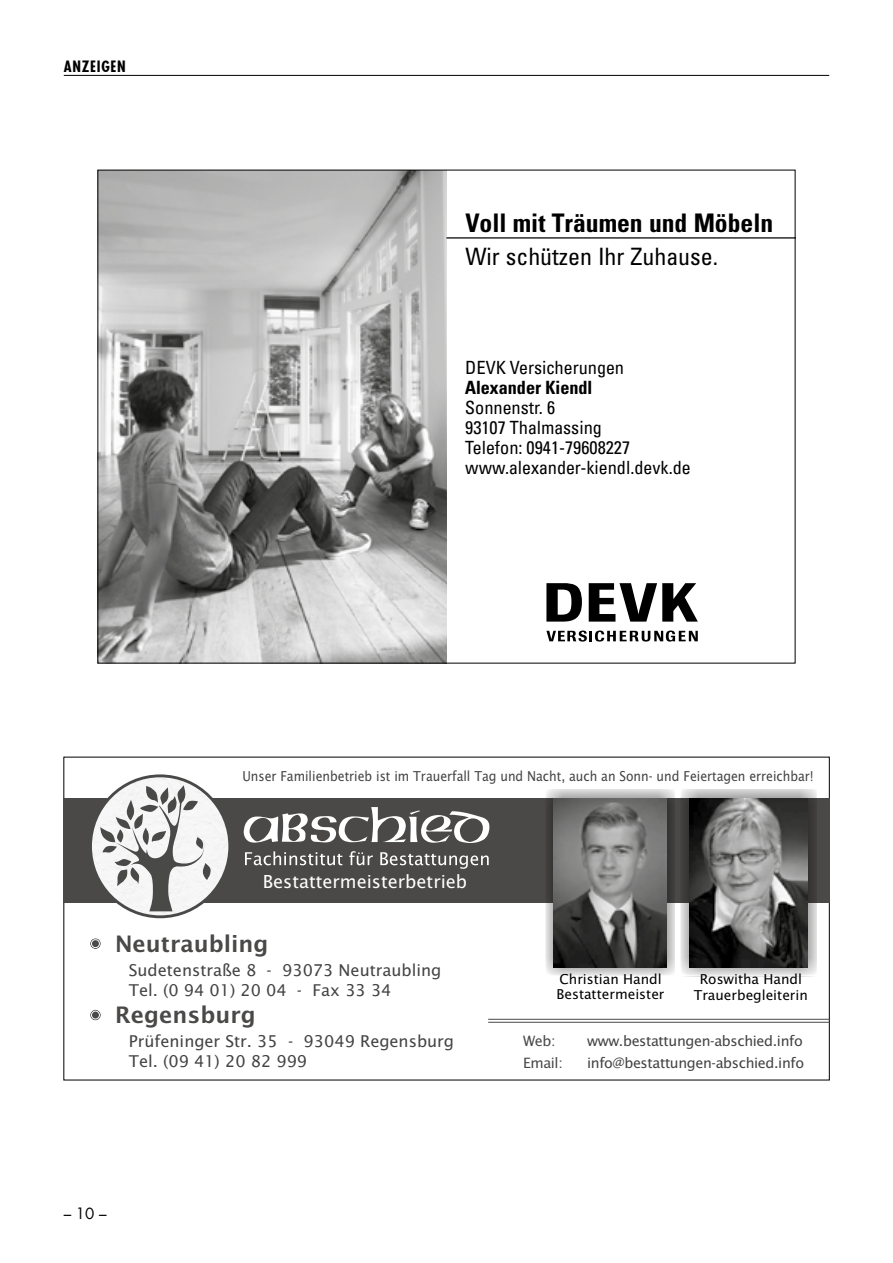
<style>
.page{position:relative;width:893px;height:1263px;background:#fff}
.page>*{position:absolute;margin:0;border:0;box-sizing:border-box;transform-origin:0 0}
.t1{font:700 condensed 25.65px "Univers";color:#000}
.t2{font:condensed 24px "Univers";color:#000}
.t3{font:600 22.8px "Lucida Sans";color:#4a4948}
.t4{font:condensed 18.3px/20.1px "Univers";color:#000}
.t5{font:700 condensed 18.3px "Univers";color:#000}
.t6{font:18px "Lucida Sans";color:#fff}
.t7{font:16.2px/19.5px "Lucida Sans";color:#444343}
.t8{font:700 condensed 15px "Futura";letter-spacing:.05em;color:#000}
.t9{font:15px "Futura";color:#000}
.t10{font:14.25px "Lucida Sans";letter-spacing:-.025em;color:#444343}
.t11{font:14.25px "Lucida Sans";letter-spacing:-.025em;color:#4a4948}
.t12{font:13.65px "Lucida Sans";color:#444343;scale:.9 1}
.t13{font:13.65px/15.6px "Lucida Sans";color:#000}
</style>
<div class="page">
<hr style="left:64px;top:75px;width:765px;height:1px;background:#000">
<img style="left:99px;top:172px;width:347px;height:489px">
<svg style="left:546px;top:583px;width:36px;height:39px"></svg>
<svg style="left:589px;top:583px;width:109px;height:39px"></svg>
<svg style="left:546px;top:630px;width:152px;height:12px"></svg>
<hr style="left:446px;top:237px;width:349px;height:2px;background:#000">
<hr style="left:488px;top:1019px;width:341px;height:1px;background:#4a4948">
<hr style="left:488px;top:1022px;width:341px;height:1px;background:#4a4948">
<svg style="left:90px;top:1010px;width:11px;height:10px"></svg>
<div style="left:89px;top:1008px;width:13px;height:14px;border:2px solid #fff;border-radius:50%"></div>
<div style="left:91px;top:1011px;width:9px;height:8px;border:1px solid #fff;border-radius:50%"></div>
<div style="left:90px;top:938px;width:11px;height:11px;background:#4a4948;border-radius:50%"></div>
<div style="left:89px;top:937px;width:13px;height:13px;border:2px solid #fff;border-radius:50%"></div>
<div style="left:91px;top:939px;width:9px;height:9px;border:1px solid #fff;border-radius:50%"></div>
<div style="left:64px;top:798px;width:765px;height:105px;background:#4a4948"></div>
<img style="left:92px;top:777px;width:136px;height:138px">
<svg style="left:244px;top:807px;width:245px;height:36px"></svg>
<svg style="left:245px;top:851px;width:244px;height:18px"></svg>
<svg style="left:100px;top:785px;width:111px;height:126px"></svg>
<div style="left:545px;top:789px;width:130px;height:187px;background:#000;opacity:.49"></div>
<img style="left:554px;top:798px;width:113px;height:169px">
<div style="left:680px;top:789px;width:137px;height:187px;background:#000;opacity:.49"></div>
<img style="left:689px;top:798px;width:119px;height:169px">
<p class="t8" style="left:64px;top:57px;width:64px">ANZEIGEN</p>
<h1 class="t1" style="left:465px;top:207px;width:309px">Voll mit Träumen und Möbeln</h1>
<h2 class="t2" style="left:465px;top:241px;width:254px">Wir schützen Ihr Zuhause.</h2>
<p class="t4" style="left:465px;top:357px;width:160px">DEVK Versicherungen</p>
<p class="t5" style="left:465px;top:376px;width:129px">Alexander Kiendl</p>
<p class="t4" style="left:465px;top:397px;width:227px">Sonnenstr. 6<br>93107 Thalmassing<br>Telefon: 0941-79608227 www.alexander-kiendl.devk.de</p>
<p class="t12" style="left:242px;top:768px;width:636px">Unser Familienbetrieb ist im Trauerfall Tag und Nacht, auch an Sonn- und Feiertagen erreichbar!</p>
<p class="t6" style="left:263px;top:871px;width:206px">Bestattermeisterbetrieb</p>
<h3 class="t3" style="left:115px;top:931px;width:155px">Neutraubling</h3>
<p class="t7" style="left:129px;top:960px;width:314px">Sudetenstraße 8 - 93073 Neutraubling<br>Tel. (0 94 01) 20 04 - Fax 33 34</p>
<p class="t7" style="left:129px;top:1031px;width:327px">Prüfeninger Str. 35 - 93049 Regensburg</p>
<h3 class="t3" style="left:115px;top:1002px;width:142px">Regensburg</h3>
<p class="t7" style="left:129px;top:1051px;width:180px">Tel. (09 41) 20 82 999</p>
<p class="t9" style="left:64px;top:1204px;width:44px">– 10 –</p>
<p class="t13" style="left:557px;top:971px;width:109px">Christian Handl<br>Bestattermeister</p>
<p class="t13" style="left:694px;top:972px;width:116px;text-align:center">Roswitha Handl<br>Trauerbegleiterin</p>
<p class="t11" style="left:523px;top:1033px;width:34px">Web:</p>
<p class="t10" style="left:587px;top:1033px;width:217px">www.bestattungen-abschied.info</p>
<p class="t11" style="left:523px;top:1055px;width:41px">Email:</p>
<p class="t10" style="left:587px;top:1055px;width:219px">info@bestattungen-abschied.info</p>
</div>
